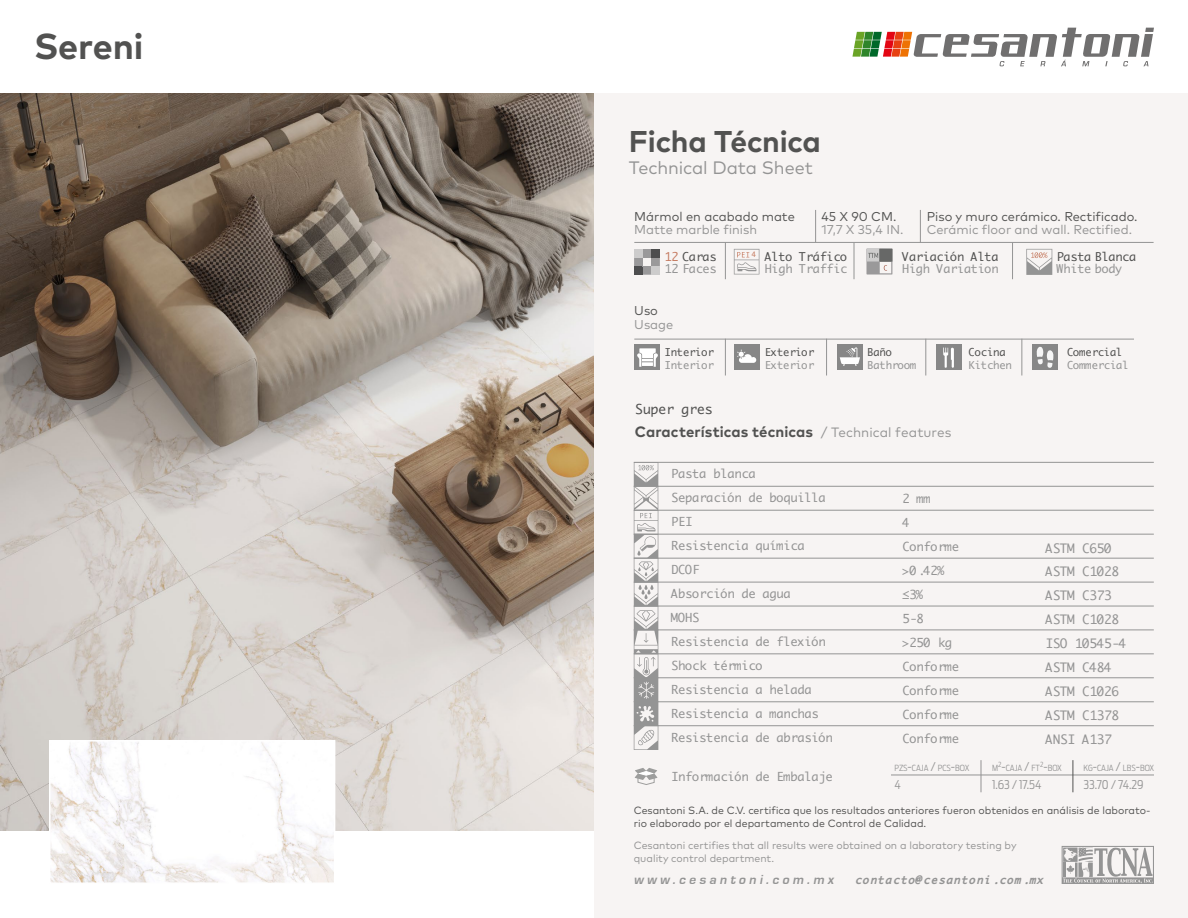
<style>
.page{position:relative;width:1188px;height:918px;background:#fff}
.page>*{position:absolute;margin:0;border:0;box-sizing:border-box;transform-origin:0 0}
.t1{font:700 36px "FF Mark Pro";letter-spacing:-.005em;color:#525251}
.t2{font:700 30px "FF Mark Pro";letter-spacing:-.01em;color:#525251}
.t3{font:18px "FF Mark Pro";letter-spacing:-.005em;color:#949494}
.t4{font:700 15px "FF Mark Pro";letter-spacing:.005em;color:#525251}
.t5{font:italic 700 13.5px "Eurostile";color:#949494}
.t6{font:13.5px "FF Mark Pro";letter-spacing:.005em;color:#949494}
.t7{font:13.2px "Monego Nerd Font";letter-spacing:-.015em;color:#525251}
.t8{font:12.75px "FF Mark Pro";color:#949494}
.t9{font:12.75px "FF Mark Pro";color:#525251}
.t10{font:12.6px/24px "Monego Nerd Font";letter-spacing:-.015em;color:#949494}
.t11{font:12px/24px "Monego Nerd Font";letter-spacing:-.015em;color:#949494}
.t12{font:300 12px "Antenna Cond";letter-spacing:-.01em;color:#949494}
.t13{font:11.7px/12.8px "Monego Nerd Font";letter-spacing:-.015em;color:#949494}
.t14{font:11.7px "Monego Nerd Font";letter-spacing:-.015em;color:#525251}
.t15{font:italic 700 11.25px "Monego Nerd Font";letter-spacing:.075em;color:#949494}
.t16{font:10.5px/12.6px "FF Mark Pro";color:#525251}
.t17{font:10.5px/12.8px "FF Mark Pro";color:#949494}
.t18{font:10.5px "Monego Nerd Font";letter-spacing:-.015em;color:#949494}
.t19{font:10.5px "Monego Nerd Font";letter-spacing:-.015em;color:#525251}
.t20{font:300 8.4px "Antenna Cond";letter-spacing:-.005em;color:#949494}
.t21{font:7.2px "Monego Nerd Font";color:#c67c62}
.s1{color:#c67c62}
.s2{color:#525251}
.s3{font-size:12px}
</style>
<div class="page">
<div style="left:594px;top:94px;width:594px;height:824px;background:#f7f4f3"></div>
<img style="left:0;top:94px;width:594px;height:736px">
<svg style="left:852px;top:28px;width:302px;height:38px"></svg>
<hr style="left:634px;top:534px;width:520px;height:1px;background:#949494">
<hr style="left:634px;top:677px;width:520px;height:1px;background:#949494">
<hr style="left:634px;top:606px;width:520px;height:1px;background:#949494">
<hr style="left:634px;top:510px;width:520px;height:1px;background:#949494">
<hr style="left:634px;top:653px;width:520px;height:1px;background:#949494">
<hr style="left:634px;top:582px;width:520px;height:1px;background:#949494">
<hr style="left:634px;top:725px;width:520px;height:1px;background:#949494">
<hr style="left:634px;top:486px;width:520px;height:1px;background:#949494">
<hr style="left:634px;top:629px;width:520px;height:1px;background:#949494">
<hr style="left:634px;top:558px;width:520px;height:1px;background:#949494">
<hr style="left:634px;top:701px;width:520px;height:1px;background:#949494">
<hr style="left:634px;top:462px;width:520px;height:1px;background:#949494">
<svg style="left:634px;top:463px;width:24px;height:287px"></svg>
<svg style="left:1026px;top:249px;width:26px;height:26px"></svg>
<svg style="left:734px;top:249px;width:25px;height:25px"></svg>
<hr style="left:634px;top:242px;width:520px;height:1px;background:#949494">
<hr style="left:634px;top:339px;width:500px;height:1px;background:#949494">
<hr style="left:725px;top:242px;width:1px;height:37px;background:#949494">
<hr style="left:725px;top:339px;width:1px;height:37px;background:#949494">
<hr style="left:826px;top:339px;width:1px;height:37px;background:#949494">
<hr style="left:925px;top:339px;width:1px;height:37px;background:#949494">
<hr style="left:1021px;top:339px;width:1px;height:37px;background:#949494">
<hr style="left:854px;top:242px;width:1px;height:37px;background:#949494">
<hr style="left:1012px;top:242px;width:1px;height:37px;background:#949494">
<hr style="left:815px;top:210px;width:1px;height:32px;background:#949494">
<hr style="left:920px;top:210px;width:1px;height:33px;background:#949494">
<svg style="left:634px;top:249px;width:26px;height:25px"></svg>
<svg style="left:1062px;top:846px;width:92px;height:38px"></svg>
<div style="left:837px;top:344px;width:26px;height:26px;background:#878787"></div>
<svg style="left:840px;top:347px;width:20px;height:19px"></svg>
<div style="left:635px;top:344px;width:25px;height:26px;background:#878787"></div>
<svg style="left:637px;top:348px;width:21px;height:19px"></svg>
<div style="left:937px;top:344px;width:25px;height:26px;background:#878787"></div>
<svg style="left:943px;top:347px;width:11px;height:21px"></svg>
<div style="left:734px;top:344px;width:25px;height:26px;background:#878787"></div>
<svg style="left:737px;top:350px;width:19px;height:13px"></svg>
<div style="left:1032px;top:344px;width:26px;height:26px;background:#878787"></div>
<svg style="left:1036px;top:347px;width:18px;height:21px"></svg>
<svg style="left:867px;top:249px;width:25px;height:25px"></svg>
<img style="left:52px;top:743px;width:280px;height:138px">
<div style="left:49px;top:740px;width:286px;height:144px;border:2px solid #fff"></div>
<hr style="left:891px;top:775px;width:263px;height:1px;background:#939393">
<hr style="left:981px;top:760px;width:1px;height:32px;background:#939393">
<hr style="left:1073px;top:760px;width:1px;height:32px;background:#525251">
<svg style="left:635px;top:768px;width:22px;height:17px"></svg>
<h1 class="t1" style="left:34px;top:19px;width:111px">Sereni</h1>
<h2 class="t2" style="left:629px;top:118px;width:194px">Ficha Técnica</h2>
<h3 class="t3" style="left:629px;top:155px;width:185px">Technical Data Sheet</h3>
<p class="t9" style="left:634px;top:207px;width:162px">Mármol en acabado mate</p>
<p class="t8" style="left:634px;top:220px;width:124px">Matte marble finish</p>
<p class="t9" style="left:822px;top:207px;width:76px">45 X 90 CM.</p>
<p class="t8" style="left:822px;top:220px;width:83px">17,7 X 35,4 IN.</p>
<p class="t9" style="left:927px;top:207px;width:212px">Piso y muro cerámico. Rectificado.</p>
<p class="t8" style="left:927px;top:220px;width:207px">Cerámic floor and wall. Rectified.</p>
<p class="t13" style="left:664px;top:250px;width:53px"><span class="s1">12</span> <span class="s2">Caras<br></span>12 Faces</p>
<p class="t14" style="left:764px;top:246px;width:84px">Alto Tráfico</p>
<p class="t21" style="left:752px;top:249px;width:6px">4</p>
<p class="t13" style="left:764px;top:262px;width:84px">High Traffic</p>
<p class="t9" style="left:634px;top:301px;width:25px">Uso</p>
<p class="t8" style="left:634px;top:315px;width:41px">Usage</p>
<p class="t19" style="left:664px;top:343px;width:51px">Interior</p>
<p class="t18" style="left:664px;top:356px;width:51px">Interior</p>
<p class="t7" style="left:634px;top:398px;width:79px">Super gres</p>
<p class="t19" style="left:764px;top:343px;width:51px">Exterior</p>
<p class="t18" style="left:764px;top:356px;width:51px">Exterior</p>
<p class="t14" style="left:902px;top:246px;width:98px">Variación Alta</p>
<p class="t13" style="left:902px;top:262px;width:98px">High Variation</p>
<p class="t19" style="left:867px;top:343px;width:26px">Baño</p>
<p class="t18" style="left:867px;top:356px;width:51px">Bathroom</p>
<p class="t19" style="left:968px;top:343px;width:39px">Cocina</p>
<p class="t18" style="left:968px;top:356px;width:45px">Kitchen</p>
<p class="t4" style="left:635px;top:420px;width:180px">Características técnicas</p>
<p class="t6" style="left:821px;top:422px;width:132px">/ Technical features</p>
<p class="t11" style="left:671px;top:461px;width:163px">Pasta blanca<br>Separación de boquilla<br>PEI<br>Resistencia química<br>DCOF<br>Absorción de agua<br>MOHS<br>Resistencia de flexión<br>Shock térmico<br>Resistencia a helada<br>Resistencia a manchas<br>Resistencia de abrasión</p>
<p class="t11" style="left:902px;top:487px;width:58px">2 mm<br>4<br>Conforme &gt;0.42% ≤3%<br>5-8<br>&gt;250 kg<br>Conforme<br>Conforme<br>Conforme<br>Conforme</p>
<p class="t14" style="left:1056px;top:246px;width:81px">Pasta Blanca</p>
<p class="t13" style="left:1056px;top:262px;width:67px">White body</p>
<p class="t19" style="left:1066px;top:343px;width:57px">Comercial</p>
<p class="t18" style="left:1066px;top:356px;width:63px">Commercial</p>
<p class="t10" style="left:1045px;top:535px;width:82px">ASTM C650<br>ASTM C1028<br>ASTM C373<br>ASTM C1028<br>ISO 10545-4<br>ASTM C484<br>ASTM C1026<br>ASTM C1378<br>ANSI A137</p>
<p class="t11" style="left:671px;top:764px;width:163px">Información de Embalaje</p>
<p class="t20" style="left:895px;top:763px;width:76px">PZS<span class="s3">-</span>CAJA <span class="s3">/</span> PCS<span class="s3">-</span>BOX</p>
<p class="t20" style="left:992px;top:763px;width:71px">M<sup>2</sup><span class="s3">-</span>CAJA <span class="s3">/</span> FT<sup>2</sup><span class="s3">-</span>BOX</p>
<p class="t20" style="left:1084px;top:763px;width:72px">KG<span class="s3">-</span>CAJA <span class="s3">/</span> LBS<span class="s3">-</span>BOX</p>
<p class="t12" style="left:895px;top:777px;width:8px">4</p>
<p class="t12" style="left:992px;top:777px;width:51px">1.63 / 17.54</p>
<p class="t12" style="left:1084px;top:777px;width:61px">33.70 / 74.29</p>
<p class="t16" style="left:634px;top:804px;width:518px">Cesantoni S.A. de C.V. certifica que los resultados anteriores fueron obtenidos en análisis de laborato&shy;rio elaborado por el departamento de Control de Calidad.</p>
<p class="t17" style="left:634px;top:838px;width:384px">Cesantoni certifies that all results were obtained on a laboratory testing by quality control department.</p>
<p class="t5" style="left:634px;top:872px;width:204px">www.cesantoni.com.mx</p>
<p class="t15" style="left:854px;top:870px;width:190px">contacto@cesantoni.com.mx</p>
</div>
